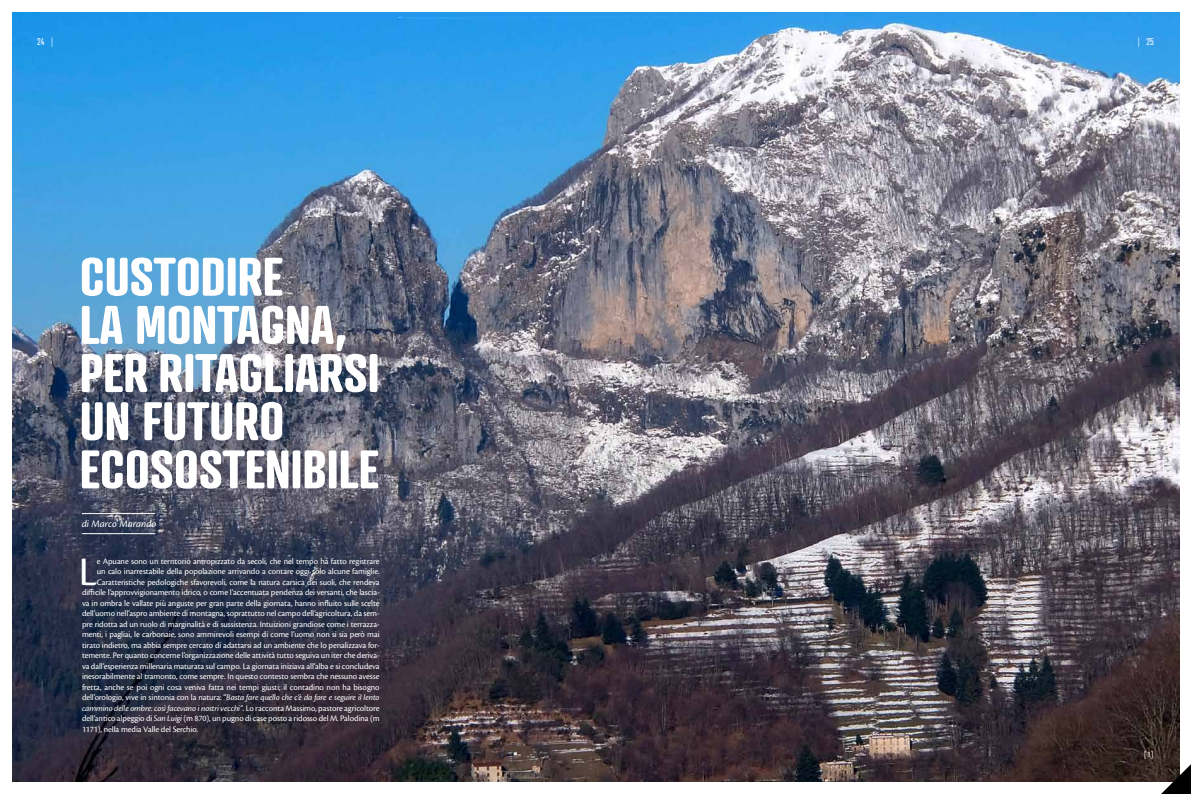
<style>
.page{position:relative;width:1191px;height:794px;background:#fff}
.page>*{position:absolute;margin:0;border:0;box-sizing:border-box;transform-origin:0 0}
.t1{font:700 52.5px/48.1px "Atrament";color:#fff}
.t2{font:42.18px "Cronos Pro";color:#fff}
.t3{font:italic 10.5px "Cronos Pro";letter-spacing:-.005em;color:#fff}
.t4{font:9.62px "Atrament";color:#fff}
.t5{font:8.75px "Cronos Pro";letter-spacing:-.01em;color:#fff}
.t6{font:italic 8.75px "Cronos Pro";letter-spacing:-.015em;color:#fff}
.s1{font-weight:300}
.s2{font-style:normal}
.s3{font-style:italic}
</style>
<div class="page">
<img style="left:12px;top:12px;width:1167px;height:769px">
<hr style="left:82px;top:533px;width:73px;height:1px;background:#fff">
<hr style="left:82px;top:513px;width:73px;height:1px;background:#fff">
<svg style="left:1161px;top:764px;width:30px;height:30px"></svg>
<p class="t4" style="left:37px;top:36px;width:17px">24 <span class="s1">|</span></p>
<p class="t4" style="left:1138px;top:36px;width:17px"><span class="s1">|</span> 25</p>
<h1 class="t1" style="left:80px;top:251px;width:301px">CUSTODIRE<br>LA MONTAGNA,<br>PER RITAGLIARSI<br>UN FUTURO<br>ECOSOSTENIBILE</h1>
<p class="t3" style="left:82px;top:518px;width:76px">di Marco Marando</p>
<h2 class="t2" style="left:79px;top:547px;width:20px">L</h2>
<p class="t5" style="left:97px;top:556px;width:284px">e Apuane sono un territorio antropizzato da secoli, che nel tempo ha fatto registrare</p>
<p class="t5" style="left:97px;top:566px;width:284px">un calo inarrestabile della popolazione arrivando a contare oggi solo alcune famiglie.</p>
<p class="t5" style="left:97px;top:577px;width:284px">Caratteristiche pedologiche sfavorevoli, come la natura carsica dei suoli, che rendeva</p>
<p class="t5" style="left:82px;top:587px;width:299px">difficile l’approvvigionamento idrico, o come l’accentuata pendenza dei versanti, che lascia-</p>
<p class="t5" style="left:82px;top:598px;width:299px">va in ombra le vallate più anguste per gran parte della giornata, hanno influito sulle scelte</p>
<p class="t5" style="left:82px;top:608px;width:299px">dell’uomo nell’aspro ambiente di montagna, soprattutto nel campo dell’agricoltura, da sem-</p>
<p class="t5" style="left:82px;top:619px;width:299px">pre ridotta ad un ruolo di marginalità e di sussistenza. Intuizioni grandiose come i terrazza-</p>
<p class="t5" style="left:82px;top:629px;width:299px">menti, i pagliai, le carbonaie, sono ammirevoli esempi di come l’uomo non si sia però mai</p>
<p class="t5" style="left:82px;top:640px;width:299px">tirato indietro, ma abbia sempre cercato di adattarsi ad un ambiente che lo penalizzava for-</p>
<p class="t5" style="left:82px;top:650px;width:299px">temente. Per quanto concerne l’organizzazione delle attività tutto seguiva un iter che deriva-</p>
<p class="t5" style="left:82px;top:661px;width:299px">va dall’esperienza millenaria maturata sul campo. La giornata iniziava all’alba e si concludeva</p>
<p class="t5" style="left:82px;top:671px;width:299px">inesorabilmente al tramonto, come sempre. In questo contesto sembra che nessuno avesse</p>
<p class="t5" style="left:82px;top:682px;width:299px">fretta, anche se poi ogni cosa veniva fatta nei tempi giusti; il contadino non ha bisogno</p>
<p class="t6" style="left:82px;top:693px;width:299px"><span class="s2">dell’orologio, vive in sintonia con la natura: “</span>Basta fare quello che c’è da fare e seguire il lento</p>
<p class="t6" style="left:82px;top:703px;width:299px">cammino delle ombre: così facevano i nostri vecchi”<span class="s2">. Lo racconta Massimo, pastore agricoltore</span></p>
<p class="t5" style="left:82px;top:713px;width:299px">dell’antico alpeggio di <span class="s3">San Luigi</span> (m 870), un pugno di case posto a ridosso del M. Palodina (m</p>
<p class="t5" style="left:82px;top:724px;width:118px">1171), nella media Valle del Serchio.</p>
<p class="t5" style="left:1143px;top:749px;width:11px">[1]</p>
</div>
